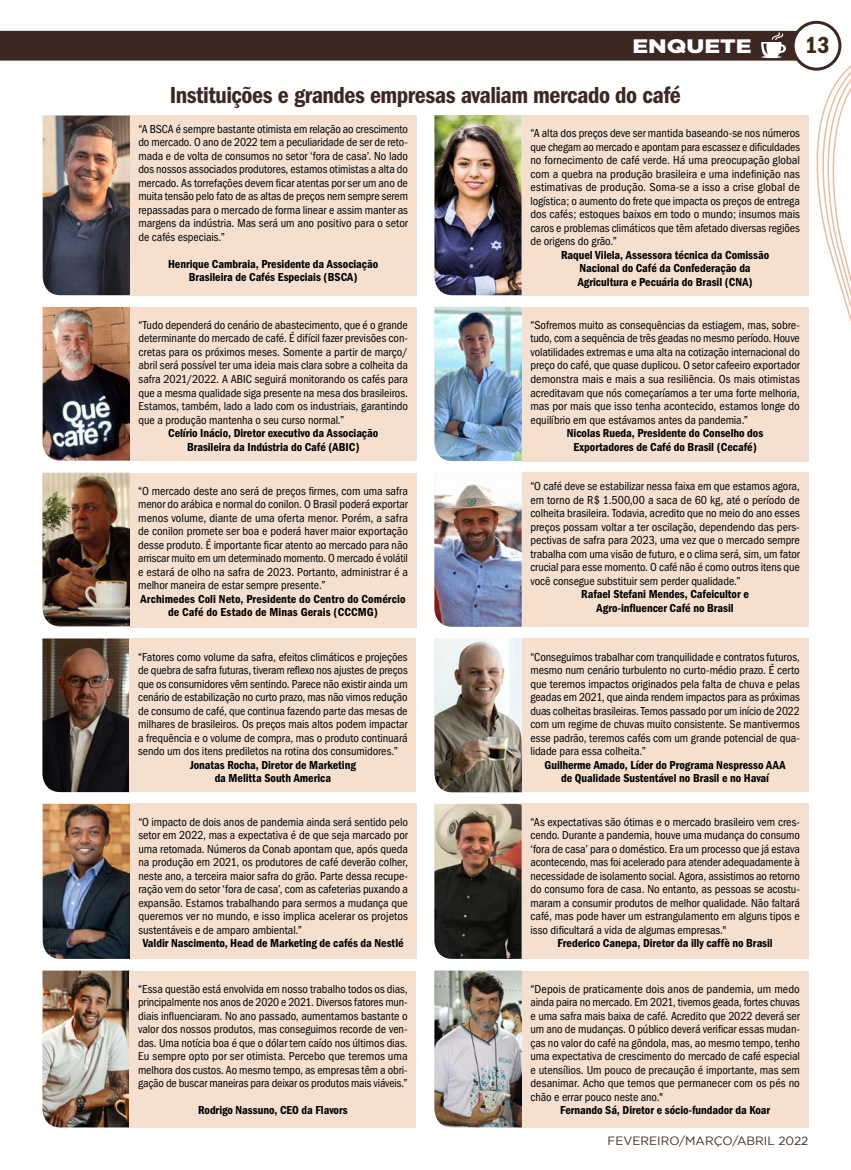
<style>
.page{position:relative;width:851px;height:1170px;background:#fff}
.page>*{position:absolute;margin:0;border:0;box-sizing:border-box;transform-origin:0 0}
.t1{font:600 condensed 24px "Franklin Gothic";letter-spacing:-.02em;color:#3d2723}
.t2{font:600 condensed 24px "Franklin Gothic";color:#3d2b16}
.t3{font:900 19.5px "Gotham";color:#fff;scale:1.21 1}
.t4{font:condensed 12px/13.5px "Franklin Gothic";letter-spacing:-.005em;color:#000;text-align:justify}
.t5{font:600 condensed 12px/13.5px "Franklin Gothic";letter-spacing:-.005em;color:#000;text-align:center}
.t6{font:12px "Gotham";color:#3d2723}
</style>
<div class="page">
<img style="left:434px;top:638px;width:87px;height:154px">
<img style="left:434px;top:970px;width:88px;height:157px">
<img style="left:434px;top:803px;width:87px;height:155px">
<img style="left:42px;top:638px;width:88px;height:154px">
<img style="left:43px;top:970px;width:87px;height:157px">
<img style="left:43px;top:803px;width:87px;height:155px">
<svg style="left:793px;top:22px;width:46px;height:47px"></svg>
<div style="left:791px;top:21px;width:50px;height:50px;border:3px solid #3d2723;border-radius:50%"></div>
<img style="left:0;top:31px;width:850px;height:595px">
<div style="left:521px;top:115px;width:287px;height:180px;background:#f5e0cf"></div>
<div style="left:130px;top:115px;width:286px;height:180px;background:#f5e0cf"></div>
<div style="left:130px;top:473px;width:286px;height:154px;background:#f5e0cf"></div>
<div style="left:130px;top:638px;width:286px;height:154px;background:#f5e0cf"></div>
<div style="left:130px;top:970px;width:286px;height:157px;background:#f5e0cf"></div>
<div style="left:130px;top:803px;width:286px;height:155px;background:#f5e0cf"></div>
<div style="left:521px;top:473px;width:287px;height:153px;background:#f5e0cf"></div>
<div style="left:521px;top:638px;width:287px;height:154px;background:#f5e0cf"></div>
<div style="left:522px;top:803px;width:286px;height:155px;background:#f5e0cf"></div>
<div style="left:522px;top:307px;width:286px;height:154px;background:#f5e0cf"></div>
<div style="left:130px;top:307px;width:286px;height:153px;background:#f5e0cf"></div>
<div style="left:522px;top:970px;width:286px;height:157px;background:#f5e0cf"></div>
<h2 class="t3" style="left:632px;top:35px;width:100px">ENQUETE</h2>
<h1 class="t2" style="left:805px;top:31px;width:26px">13</h1>
<h1 class="t1" style="left:170px;top:81px;width:512px">Instituições e grandes empresas avaliam mercado do café</h1>
<p class="t4" style="left:138px;top:122px;width:271px">“A BSCA é sempre bastante otimista em relação ao crescimento do mercado. O ano de 2022 tem a peculiaridade de ser de reto&shy;mada e de volta de consumos no setor ‘fora de casa’. No lado dos nossos associados produtores, estamos otimistas a alta do mercado. As torrefações devem ficar atentas por ser um ano de muita tensão pelo fato de as altas de preços nem sempre serem repassadas para o mercado de forma linear e assim manter as margens da indústria. Mas será um ano positivo para o setor de cafés especiais.”</p>
<p class="t5" style="left:168px;top:257px;width:212px">Henrique Cambraia, Presidente da Associação<br>Brasileira de Cafés Especiais (BSCA)</p>
<p class="t4" style="left:138px;top:318px;width:271px">“Tudo dependerá do cenário de abastecimento, que é o grande determinante do mercado de café. É difícil fazer previsões con&shy;cretas para os próximos meses. Somente a partir de março/ abril será possível ter uma ideia mais clara sobre a colheita da safra 2021/2022. A ABIC seguirá monitorando os cafés para que a mesma qualidade siga presente na mesa dos brasileiros.<br>Estamos, também, lado a lado com os industriais, garantindo que a produção mantenha o seu curso normal.”</p>
<p class="t5" style="left:168px;top:426px;width:212px">Celírio Inácio, Diretor executivo da Associação<br>Brasileira da Indústria do Café (ABIC)</p>
<p class="t4" style="left:138px;top:484px;width:271px">“O mercado deste ano será de preços firmes, com uma safra menor do arábica e normal do conilon. O Brasil poderá exportar menos volume, diante de uma oferta menor. Porém, a safra de conilon promete ser boa e poderá haver maior exportação desse produto. É importante ficar atento ao mercado para não arriscar muito em um determinado momento. O mercado é volátil e estará de olho na safra de 2023. Portanto, administrar é a melhor maneira de estar sempre presente.”</p>
<p class="t5" style="left:140px;top:592px;width:266px">Archimedes Coli Neto, Presidente do Centro do Comércio de Café do Estado de Minas Gerais (CCCMG)</p>
<p class="t4" style="left:138px;top:650px;width:271px">“Fatores como volume da safra, efeitos climáticos e projeções de quebra de safra futuras, tiveram reflexo nos ajustes de preços que os consumidores vêm sentindo. Parece não existir ainda um cenário de estabilização no curto prazo, mas não vimos redução de consumo de café, que continua fazendo parte das mesas de milhares de brasileiros. Os preços mais altos podem impactar a frequência e o volume de compra, mas o produto continuará sendo um dos itens prediletos na rotina dos consumidores.”</p>
<p class="t5" style="left:190px;top:757px;width:167px">Jonatas Rocha, Diretor de Marketing da Melitta South America</p>
<p class="t4" style="left:138px;top:815px;width:271px">“O impacto de dois anos de pandemia ainda será sentido pelo setor em 2022, mas a expectativa é de que seja marcado por uma retomada. Números da Conab apontam que, após queda na produção em 2021, os produtores de café deverão colher, neste ano, a terceira maior safra do grão. Parte dessa recupe&shy;ração vem do setor ‘fora de casa’, com as cafeterias puxando a expansão. Estamos trabalhando para sermos a mudança que queremos ver no mundo, e isso implica acelerar os projetos sustentáveis e de amparo ambiental.”</p>
<p class="t5" style="left:143px;top:936px;width:262px">Valdir Nascimento, Head de Marketing de cafés da Nestlé</p>
<p class="t4" style="left:138px;top:981px;width:271px">“Essa questão está envolvida em nosso trabalho todos os dias, principalmente nos anos de 2020 e 2021. Diversos fatores mun&shy;diais influenciaram. No ano passado, aumentamos bastante o valor dos nossos produtos, mas conseguimos recorde de ven&shy;das. Uma notícia boa é que o dólar tem caído nos últimos dias.<br>Eu sempre opto por ser otimista. Percebo que teremos uma melhora dos custos. Ao mesmo tempo, as empresas têm a obri&shy;gação de buscar maneiras para deixar os produtos mais viáveis.”</p>
<p class="t5" style="left:198px;top:1103px;width:151px">Rodrigo Nassuno, CEO da Flavors</p>
<p class="t4" style="left:530px;top:126px;width:271px">“A alta dos preços deve ser mantida baseando-se nos números que chegam ao mercado e apontam para escassez e dificuldades no fornecimento de café verde. Há uma preocupação global com a quebra na produção brasileira e uma indefinição nas estimativas de produção. Soma-se a isso a crise global de logística; o aumento do frete que impacta os preços de entrega dos cafés; estoques baixos em todo o mundo; insumos mais caros e problemas climáticos que têm afetado diversas regiões de origens do grão.”</p>
<p class="t5" style="left:561px;top:248px;width:210px">Raquel Vilela, Assessora técnica da Comissão<br>Nacional do Café da Confederação da<br>Agricultura e Pecuária do Brasil (CNA)</p>
<p class="t4" style="left:530px;top:318px;width:271px">“Sofremos muito as consequências da estiagem, mas, sobre&shy;tudo, com a sequência de três geadas no mesmo período. Houve volatilidades extremas e uma alta na cotização internacional do preço do café, que quase duplicou. O setor cafeeiro exportador demonstra mais e mais a sua resiliência. Os mais otimistas acreditavam que nós começaríamos a ter uma forte melhoria, mas por mais que isso tenha acontecido, estamos longe do equilíbrio em que estávamos antes da pandemia.”</p>
<p class="t5" style="left:566px;top:426px;width:198px">Nicolas Rueda, Presidente do Conselho dos<br>Exportadores de Café do Brasil (Cecafé)</p>
<p class="t4" style="left:530px;top:479px;width:271px">“O café deve se estabilizar nessa faixa em que estamos agora, em torno de R$ 1.500,00 a saca de 60 kg, até o período de colheita brasileira. Todavia, acredito que no meio do ano esses preços possam voltar a ter oscilação, dependendo das pers&shy;pectivas de safra para 2023, uma vez que o mercado sempre trabalha com uma visão de futuro, e o clima será, sim, um fator crucial para esse momento. O café não é como outros itens que você consegue substituir sem perder qualidade.”</p>
<p class="t5" style="left:581px;top:587px;width:169px">Rafael Stefani Mendes, Cafeicultor e<br>Agro-influencer Café no Brasil</p>
<p class="t4" style="left:530px;top:650px;width:271px">“Conseguimos trabalhar com tranquilidade e contratos futuros, mesmo num cenário turbulento no curto-médio prazo. É certo que teremos impactos originados pela falta de chuva e pelas geadas em 2021, que ainda rendem impactos para as próximas duas colheitas brasileiras. Temos passado por um início de 2022 com um regime de chuvas muito consistente. Se mantivermos esse padrão, teremos cafés com um grande potencial de qua&shy;lidade para essa colheita.”</p>
<p class="t5" style="left:544px;top:757px;width:243px">Guilherme Amado, Líder do Programa Nespresso AAA de Qualidade Sustentável no Brasil e no Havaí</p>
<p class="t4" style="left:530px;top:815px;width:271px">“As expectativas são ótimas e o mercado brasileiro vem cres&shy;cendo. Durante a pandemia, houve uma mudança do consumo ‘fora de casa’ para o doméstico. Era um processo que já estava acontecendo, mas foi acelerado para atender adequadamente à necessidade de isolamento social. Agora, assistimos ao retorno do consumo fora de casa. No entanto, as pessoas se acostu&shy;maram a consumir produtos de melhor qualidade. Não faltará café, mas pode haver um estrangulamento em alguns tipos e isso dificultará a vida de algumas empresas."</p>
<p class="t5" style="left:557px;top:936px;width:217px">Frederico Canepa, Diretor da illy caffè no Brasil</p>
<p class="t4" style="left:530px;top:981px;width:271px">“Depois de praticamente dois anos de pandemia, um medo ainda paira no mercado. Em 2021, tivemos geada, fortes chuvas e uma safra mais baixa de café. Acredito que 2022 deverá ser um ano de mudanças. O público deverá verificar essas mudan&shy;ças no valor do café na gôndola, mas, ao mesmo tempo, tenho uma expectativa de crescimento do mercado de café especial e utensílios. Um pouco de precaução é importante, mas sem desanimar. Acho que temos que permanecer com os pés no chão e errar pouco neste ano."</p>
<p class="t5" style="left:560px;top:1103px;width:211px">Fernando Sá, Diretor e sócio-fundador da Koar</p>
<p class="t6" style="left:607px;top:1134px;width:202px">FEVEREIRO/MARÇO/ABRIL 2022</p>
</div>
